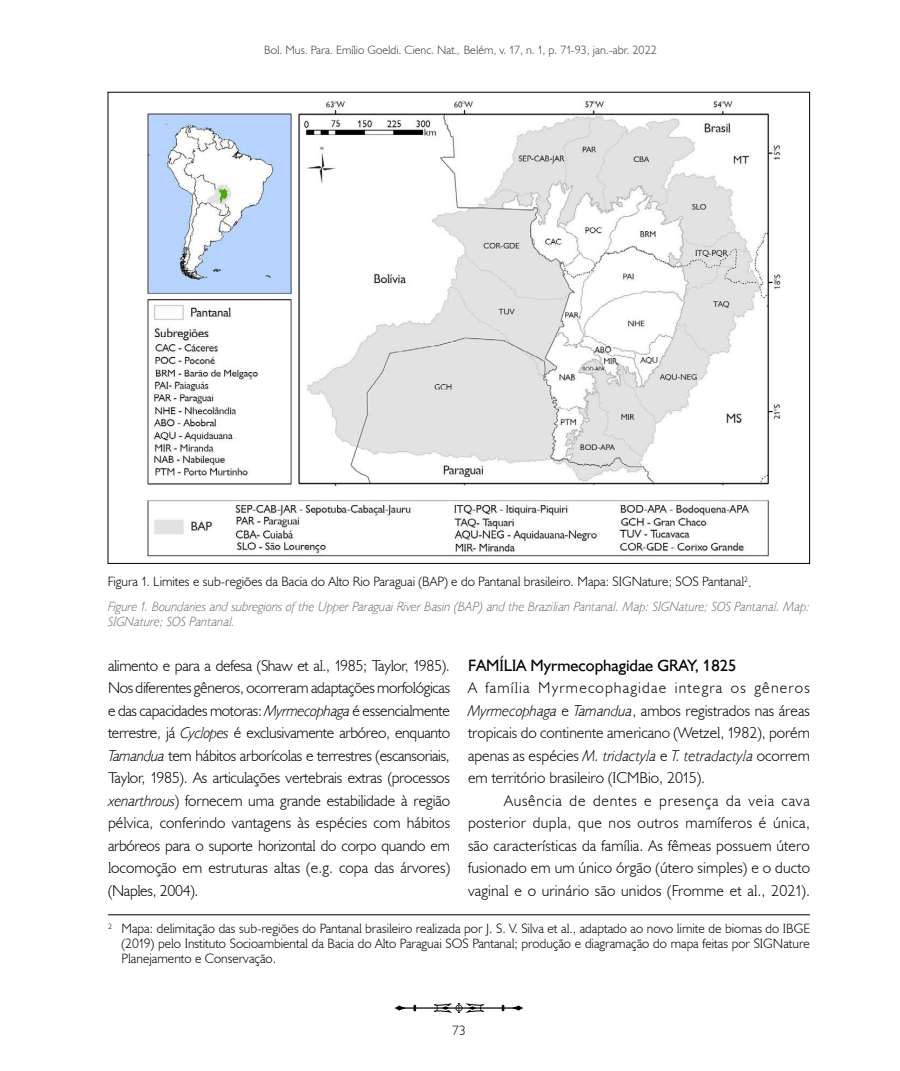
<style>
.page{position:relative;width:900px;height:1071px;background:#fff}
.page>*{position:absolute;margin:0;border:0;box-sizing:border-box;transform-origin:0 0}
.t1{font:700 16.5px "MPEG";color:#000}
.t2{font:15.75px/22.5px "MPEG";letter-spacing:.005em;color:#000;text-align:justify}
.t3{font:13.5px/15px "MPEG";color:#000;text-align:justify}
.t4{font:italic 13.5px/24px "MPEG";color:#707172}
.t5{font:12px "MPEG";color:#3e3d40}
.s1{font-style:italic}
.s2{font-style:normal;color:#000}
</style>
<div class="page">
<svg style="left:394px;top:1003px;width:130px;height:10px"></svg>
<hr style="left:108px;top:915px;width:702px;height:1px;background:#000">
<img style="left:146px;top:100px;width:635px;height:457px">
<p class="t5" style="left:264px;top:43px;width:394px">Bol. Mus. Para. Emílio Goeldi. Cienc. Nat.<span class="s1">,</span> Belém, v. 17, n. 1, p. 71-93, jan.-abr. 2022</p>
<p class="t4" style="left:108px;top:570px;width:703px"><span class="s2">Figura 1. Limites e sub-regiões da Bacia do Alto Rio Paraguai (BAP) e do Pantanal brasileiro. Mapa: SIGNature; SOS Pantanal</span><sup>2</sup><span class="s2">.<br></span>Figure 1. Boundaries and subregions of the Upper Paraguai River Basin (BAP) and the Brazilian Pantanal. Map: SIGNature; SOS Pantanal. Map:</p>
<p class="t4" style="left:108px;top:609px;width:129px">SIGNature; SOS Pantanal.</p>
<p class="t2" style="left:108px;top:654px;width:344px">alimento e para a defesa (Shaw et al., 1985; Taylor, 1985).<br>Nos diferentes gêneros, ocorreram adaptações morfológicas e das capacidades motoras: <span class="s1">Myrmecophaga</span> é essencialmente terrestre, já <span class="s1">Cyclopes</span> é exclusivamente arbóreo, enquanto <span class="s1">Tamandua</span> tem hábitos arborícolas e terrestres (escansoriais, Taylor, 1985). As articulações vertebrais extras (processos <span class="s1">xenarthrous</span>) fornecem uma grande estabilidade à região pélvica, conferindo vantagens às espécies com hábitos arbóreos para o suporte horizontal do corpo quando em locomoção em estruturas altas (e.g. copa das árvores) (Naples, 2004).</p>
<p class="t1" style="left:468px;top:655px;width:270px">FAMÍLIA Myrmecophagidae GRAY, 1825</p>
<p class="t2" style="left:468px;top:676px;width:344px">A família Myrmecophagidae integra os gêneros <span class="s1">Myrmecophaga</span> e <span class="s1">Tamandua</span>, ambos registrados nas áreas tropicais do continente americano (Wetzel, 1982), porém apenas as espécies <span class="s1">M. tridactyla</span> e <span class="s1">T. tetradactyla</span> ocorrem em território brasileiro (ICMBio, 2015).</p>
<p class="t2" style="left:468px;top:789px;width:344px;text-indent:36px">Ausência de dentes e presença da veia cava posterior dupla, que nos outros mamíferos é única, são características da família. As fêmeas possuem útero fusionado em um único órgão (útero simples) e o ducto vaginal e o urinário são unidos (Fromme et al., 2021).</p>
<p class="t3" style="left:121px;top:921px;width:690px;text-indent:-13px"><sup>2</sup> Mapa: delimitação das sub-regiões do Pantanal brasileiro realizada por J. S. V. Silva et al., adaptado ao novo limite de biomas do IBGE (2019) pelo Instituto Socioambiental da Bacia do Alto Paraguai SOS Pantanal; produção e diagramação do mapa feitas por SIGNature Planejamento e Conservação.</p>
<p class="t3" style="left:452px;top:1023px;width:15px">73</p>
</div>
